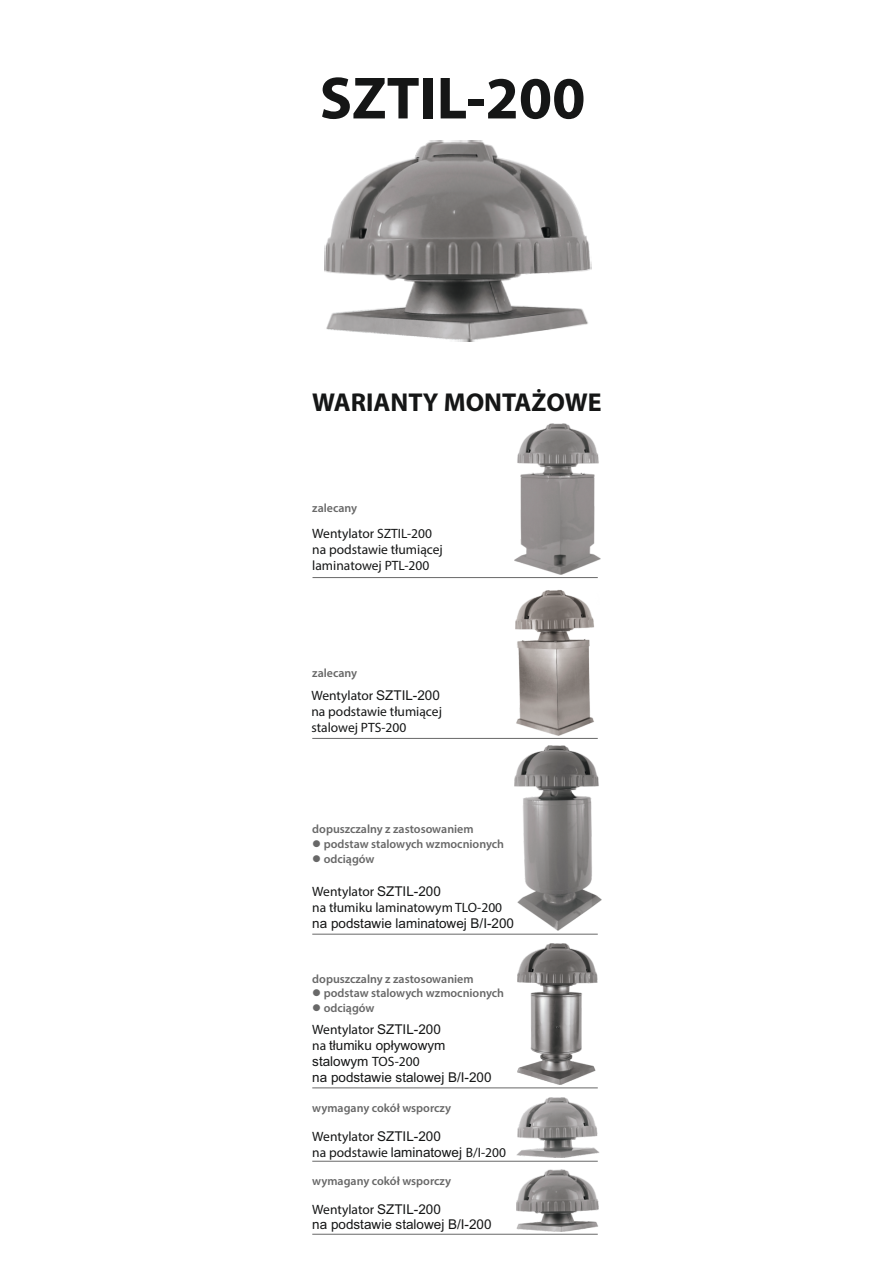
<style>
.page{position:relative;width:893px;height:1263px;background:#fff}
.page>*{position:absolute;margin:0;border:0;box-sizing:border-box;transform-origin:0 0}
.t1{font:700 60px "Myriad Pro";color:#151616}
.t2{font:700 25.95px "Myriad Pro";color:#151616}
.t3{font:13.5px/16.2px "Myriad Pro";color:#151616}
.t4{font:13.5px/15.9px "Arial";color:#151616}
.t5{font:600 12px "Myriad Pro";color:#686868}
.s1{font-family:"Arial"}
.s2{font-family:"Myriad Pro"}
</style>
<div class="page">
<img style="left:325px;top:140px;width:267px;height:202px">
<img style="left:518px;top:943px;width:79px;height:141px">
<img style="left:514px;top:746px;width:87px;height:184px">
<img style="left:516px;top:590px;width:78px;height:145px">
<img style="left:515px;top:423px;width:86px;height:151px">
<img style="left:517px;top:1170px;width:81px;height:61px">
<img style="left:516px;top:1097px;width:83px;height:60px">
<hr style="left:312px;top:577px;width:286px;height:1px;background:#686868">
<hr style="left:312px;top:738px;width:286px;height:1px;background:#686868">
<hr style="left:312px;top:934px;width:286px;height:1px;background:#686868">
<hr style="left:312px;top:1087px;width:286px;height:1px;background:#686868">
<hr style="left:312px;top:1161px;width:286px;height:1px;background:#686868">
<hr style="left:312px;top:1234px;width:286px;height:1px;background:#686868">
<h1 class="t1" style="left:320px;top:73px;width:267px">SZTIL-200</h1>
<h2 class="t2" style="left:312px;top:392px;width:291px">WARIANTY MONTAŻOWE</h2>
<p class="t5" style="left:312px;top:503px;width:46px">zalecany</p>
<p class="t3" style="left:312px;top:526px;width:132px">Wentylator SZTIL-200 na podstawie tłumiącej laminatowej PTL-200</p>
<p class="t5" style="left:312px;top:668px;width:46px">zalecany</p>
<p class="t3" style="left:311px;top:688px;width:132px">Wentylator <span class="s1">SZTIL-200 </span>na podstawie tłumiącej stalowej PTS-200</p>
<p class="t5" style="left:312px;top:824px;width:163px">dopuszczalny z zastosowaniem</p>
<p class="t5" style="left:312px;top:839px;width:193px">● podstaw stalowych wzmocnionych</p>
<p class="t5" style="left:312px;top:854px;width:64px">● odciągów</p>
<p class="t3" style="left:312px;top:884px;width:191px">Wentylator <span class="s1">SZTIL-200<br></span>na tłumiku laminatowym TLO-200</p>
<p class="t4" style="left:312px;top:916px;width:203px">na podstawie laminatowej B/I-200</p>
<p class="t5" style="left:312px;top:974px;width:163px">dopuszczalny z zastosowaniem</p>
<p class="t5" style="left:312px;top:988px;width:193px">● podstaw stalowych wzmocnionych</p>
<p class="t5" style="left:312px;top:1003px;width:64px">● odciągów</p>
<p class="t3" style="left:312px;top:1022px;width:130px">Wentylator <span class="s1">SZTIL-200</span></p>
<p class="t4" style="left:312px;top:1038px;width:181px"><span class="s2">na</span> tłumiku opływowym stalowym <span class="s2">TOS-200<br></span>na podstawie stalowej B/I-200</p>
<p class="t5" style="left:312px;top:1103px;width:140px">wymagany cokół wsporczy</p>
<p class="t3" style="left:312px;top:1129px;width:195px">Wentylator <span class="s1">SZTIL-200<br></span>na podstawie <span class="s1">laminatowej</span> B/I-200</p>
<p class="t5" style="left:312px;top:1176px;width:140px">wymagany cokół wsporczy</p>
<p class="t3" style="left:312px;top:1202px;width:130px">Wentylator <span class="s1">SZTIL-200</span></p>
<p class="t4" style="left:312px;top:1218px;width:181px">na podstawie stalowej B/I-200</p>
</div>
